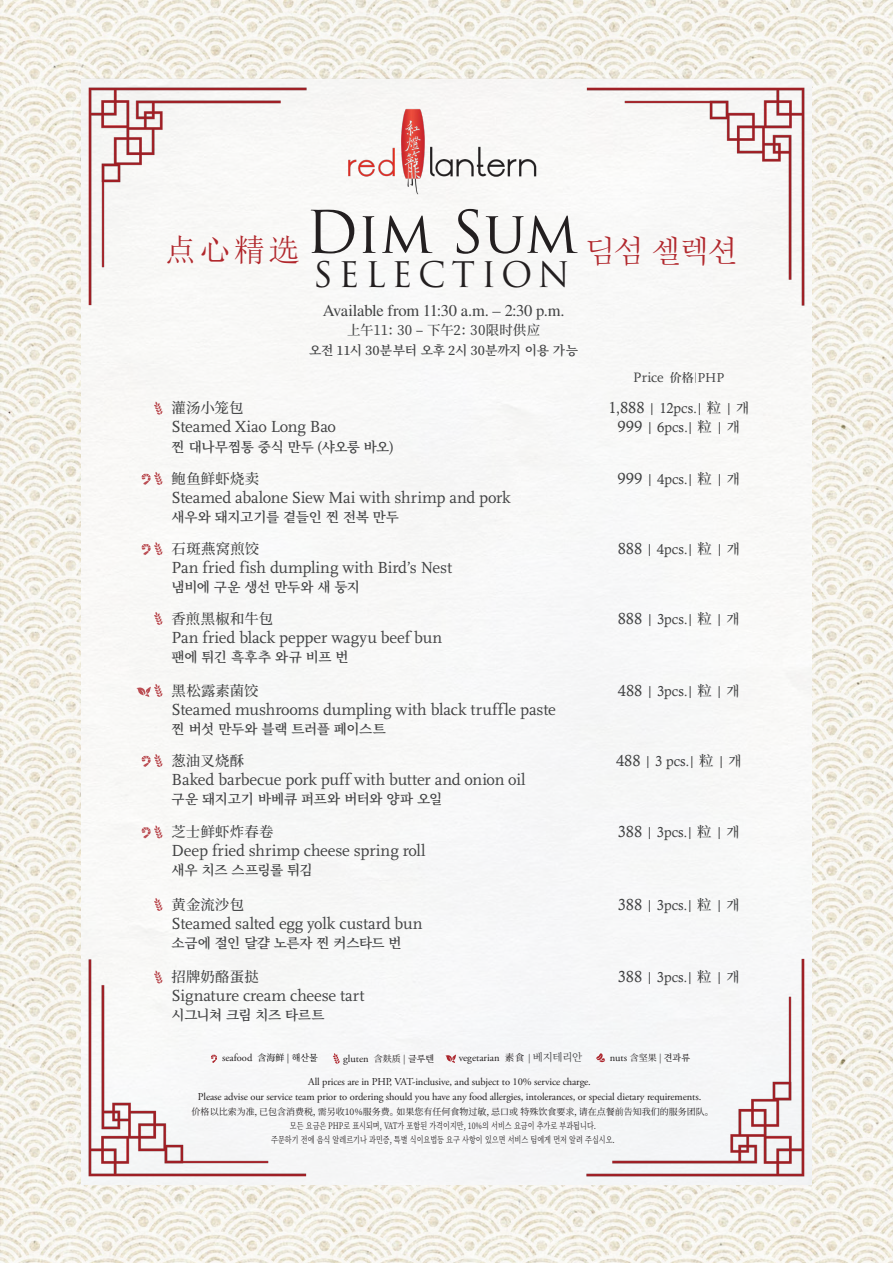
<style>
.page{position:relative;width:893px;height:1263px;background:#fff}
.page>*{position:absolute;margin:0;border:0;box-sizing:border-box;transform-origin:0 0}
.t1{font:57.15px "Trajan Pro";letter-spacing:-.005em;color:#231f20}
.t2{font:34.35px "Trajan Pro";letter-spacing:.17em;color:#231f20}
.t3{font:500 31.5px "Adobe Myungjo Std";color:#b1272c}
.t4{font:31.5px "Sim Sun";color:#b1272c}
.t5{font:16.8px "Scala";letter-spacing:-.01em;color:#414243}
.t6{font:16.5px "STIX General";letter-spacing:-.015em;color:#414243}
.t7{font:14.4px "Calisto";letter-spacing:.005em;color:#414243}
.t8{font:500 14.4px "Noto Serif SC";letter-spacing:.015em;color:#414243}
.t9{font:14.25px "Scala";letter-spacing:-.005em;color:#414243}
.t10{font:600 13.65px "Noto Serif KR";letter-spacing:-.025em;color:#414243}
.t11{font:600 13.65px "Noto Serif KR";color:#414243}
.t12{font:500 13.5px "Noto Serif SC";color:#414243}
.t13{font:600 12.75px "Noto Serif KR";letter-spacing:-.01em;color:#414243}
.t14{font:10.5px "Adobe Garamond Pro";letter-spacing:-.01em;color:#231f20}
.t15{font:9px "Noto Serif KR";color:#231f20;scale:.79 1}
.t16{font:9px "Noto Serif SC";color:#231f20}
.s1{font-family:"Yu Min 36 p Kn";font-weight:600;font-size:12px}
.s2{font-family:"Yu Min 36 p Kn";font-weight:600;font-size:11.25px}
.s3{font-size:13.5px}
.s4{font-size:16.05px}
.s5{font-family:"Noto Serif SC";font-weight:500}
.s6{font-family:"Noto Serif KR";font-weight:500;font-size:13.65px}
.s7{font-family:"Noto Serif SC";font-size:9px;color:#000}
.s8{font-family:"Noto Serif KR";font-size:9px;color:#000}
.s9{font-family:"Noto Serif SC";font-size:9px}
.s10{font-family:"Noto Serif KR";font-weight:500;font-size:9px}
.s11{font-family:"Noto Serif SC";font-size:9.6px}
.s12{font-family:"Adobe Song Std";font-weight:300;font-size:9.6px}
.s13{font-family:"Noto Serif KR";color:#414243}
</style>
<div class="page">
<img style="left:0;top:0;width:893px;height:1263px">
<img style="left:81px;top:79px;width:731px;height:1105px">
<img style="left:584px;top:956px;width:220px;height:221px">
<img style="left:89px;top:88px;width:220px;height:221px">
<img style="left:89px;top:956px;width:221px;height:221px">
<img style="left:583px;top:88px;width:221px;height:220px">
<img style="left:318px;top:98px;width:245px;height:107px">
<svg style="left:154px;top:402px;width:8px;height:13px"></svg>
<svg style="left:142px;top:472px;width:20px;height:13px"></svg>
<svg style="left:142px;top:542px;width:20px;height:13px"></svg>
<svg style="left:154px;top:612px;width:8px;height:13px"></svg>
<svg style="left:136px;top:684px;width:26px;height:13px"></svg>
<svg style="left:142px;top:754px;width:20px;height:13px"></svg>
<svg style="left:142px;top:825px;width:20px;height:14px"></svg>
<svg style="left:154px;top:898px;width:8px;height:13px"></svg>
<svg style="left:154px;top:970px;width:8px;height:13px"></svg>
<svg style="left:211px;top:1054px;width:6px;height:9px"></svg>
<svg style="left:333px;top:1053px;width:7px;height:11px"></svg>
<svg style="left:445px;top:1054px;width:11px;height:9px"></svg>
<svg style="left:596px;top:1053px;width:9px;height:9px"></svg>
<p class="t1" style="left:306px;top:196px;width:274px">Dim Sum</p>
<p class="t2" style="left:313px;top:253px;width:258px">SELECTION</p>
<p class="t4" style="left:165px;top:234px;width:137px">点心精选</p>
<p class="t3" style="left:585px;top:235px;width:155px">딤섬 셀렉션</p>
<p class="t6" style="left:323px;top:299px;width:243px">Available from 11:30 a.m. – 2:30 p.m.</p>
<p class="t12" style="left:347px;top:323px;width:195px">上午11：30 – 下午2：30限时供应</p>
<p class="t13" style="left:309px;top:343px;width:270px">오전 11시 30분부터 오후 2시 30분까지 이용 가능</p>
<p class="t8" style="left:172px;top:400px;width:74px">灌汤小笼包</p>
<p class="t5" style="left:172px;top:418px;width:166px">Steamed Xiao Long Bao</p>
<p class="t10" style="left:172px;top:439px;width:224px">찐 대나무찜통 중식 만두 (샤오룽 바오)</p>
<p class="t8" style="left:172px;top:470px;width:89px">鲍鱼鲜虾烧卖</p>
<p class="t5" style="left:172px;top:488px;width:341px">Steamed abalone Siew Mai with shrimp and pork</p>
<p class="t10" style="left:172px;top:509px;width:229px">새우와 돼지고기를 곁들인 찐 전복 만두</p>
<p class="t8" style="left:172px;top:540px;width:89px">石斑燕窝煎饺</p>
<p class="t5" style="left:172px;top:558px;width:282px">Pan fried fish dumpling with Bird’s Nest</p>
<p class="t10" style="left:172px;top:579px;width:190px">냄비에 구운 생선 만두와 새 둥지</p>
<p class="t8" style="left:172px;top:610px;width:103px">香煎黑椒和牛包</p>
<p class="t5" style="left:172px;top:628px;width:272px">Pan fried black pepper wagyu beef bun</p>
<p class="t11" style="left:172px;top:649px;width:179px">팬에 튀긴 흑후추 와규 비프 번</p>
<p class="t8" style="left:172px;top:682px;width:88px">黑松露素菌饺</p>
<p class="t5" style="left:172px;top:700px;width:386px">Steamed mushrooms dumpling with black truffle paste</p>
<p class="t10" style="left:172px;top:721px;width:216px">찐 버섯 만두와 블랙 트러플 페이스트</p>
<p class="t8" style="left:172px;top:752px;width:74px">葱油叉烧酥</p>
<p class="t5" style="left:172px;top:770px;width:356px">Baked barbecue pork puff with butter and onion oil</p>
<p class="t10" style="left:172px;top:791px;width:272px">구운 돼지고기 바베큐 퍼프와 버터와 양파 오일</p>
<p class="t8" style="left:172px;top:824px;width:103px">芝士鲜虾炸春卷</p>
<p class="t5" style="left:172px;top:841px;width:256px">Deep fried shrimp cheese spring roll</p>
<p class="t10" style="left:172px;top:863px;width:143px">새우 치즈 스프링롤 튀김</p>
<p class="t8" style="left:172px;top:896px;width:74px">黄金流沙包</p>
<p class="t5" style="left:172px;top:914px;width:252px">Steamed salted egg yolk custard bun</p>
<p class="t10" style="left:172px;top:935px;width:232px">소금에 절인 달걀 노른자 찐 커스타드 번</p>
<p class="t8" style="left:172px;top:969px;width:89px">招牌奶酪蛋挞</p>
<p class="t5" style="left:172px;top:987px;width:195px">Signature cream cheese tart</p>
<p class="t10" style="left:172px;top:1008px;width:154px">시그니쳐 크림 치즈 타르트</p>
<p class="t9" style="left:633px;top:370px;width:93px">Price <span class="s1">价格</span><span class="s2">|</span><span class="s3">PHP</span></p>
<p class="t7" style="left:608px;top:400px;width:142px"><span class="s4">1,888</span> | 12pcs.| <span class="s5">粒</span> | <span class="s6">개</span></p>
<p class="t7" style="left:618px;top:419px;width:124px"><span class="s4">999</span> | 6pcs.| <span class="s5">粒</span> | <span class="s6">개</span></p>
<p class="t7" style="left:618px;top:470px;width:124px"><span class="s4">999</span> | 4pcs.| <span class="s5">粒</span> | <span class="s6">개</span></p>
<p class="t7" style="left:618px;top:540px;width:124px"><span class="s4">888</span> | 4pcs.| <span class="s5">粒</span> | <span class="s6">개</span></p>
<p class="t7" style="left:618px;top:610px;width:123px"><span class="s4">888</span> | 3pcs.| <span class="s5">粒</span> | <span class="s6">개</span></p>
<p class="t7" style="left:618px;top:682px;width:123px"><span class="s4">488</span> | 3pcs.| <span class="s5">粒</span> | <span class="s6">개</span></p>
<p class="t7" style="left:616px;top:752px;width:127px"><span class="s4">488</span> | 3 pcs.| <span class="s5">粒</span> | <span class="s6">개</span></p>
<p class="t7" style="left:618px;top:824px;width:123px"><span class="s4">388</span> | 3pcs.| <span class="s5">粒</span> | <span class="s6">개</span></p>
<p class="t7" style="left:618px;top:896px;width:123px"><span class="s4">388</span> | 3pcs.| <span class="s5">粒</span> | <span class="s6">개</span></p>
<p class="t7" style="left:618px;top:969px;width:123px"><span class="s4">388</span> | 3pcs.| <span class="s5">粒</span> | <span class="s6">개</span></p>
<p class="t14" style="left:222px;top:1052px;width:97px">seafood <span class="s7">含海鲜 |</span> <span class="s8">해산물</span></p>
<p class="t14" style="left:343px;top:1052px;width:92px">gluten <span class="s9">含麸质 |</span> <span class="s10">글루텐</span></p>
<p class="t14" style="left:459px;top:1052px;width:125px">vegetarian <span class="s11">素食</span> <span class="s12">|</span> <span class="s13">베지테리안</span></p>
<p class="t14" style="left:610px;top:1051px;width:82px">nuts <span class="s9">含坚果 |</span> <span class="s10">견과류</span></p>
<p class="t14" style="left:308px;top:1075px;width:284px">All prices are in PHP, VAT-inclusive, and subject to 10% service charge.</p>
<p class="t14" style="left:198px;top:1090px;width:505px">Please advise our service team prior to ordering should you have any food allergies, intolerances, or special dietary requirements.</p>
<p class="t16" style="left:192px;top:1106px;width:524px">价格以比索为准，已包含消费税，需另收10%服务费。如果您有任何食物过敏，忌口或 特殊饮食要求，请在点餐前告知我们的服务团队。</p>
<p class="t15" style="left:290px;top:1121px;width:389px">모든 요금은 PHP로 표시되며, VAT가 포함된 가격이지만, 10%의 서비스 요금이 추가로 부과됩니다.</p>
<p class="t15" style="left:271px;top:1134px;width:437px">주문하기 전에 음식 알레르기나 과민증, 특별 식이요법등 요구 사항이 있으면 서비스 팀에게 먼저 알려 주십시오.</p>
</div>
